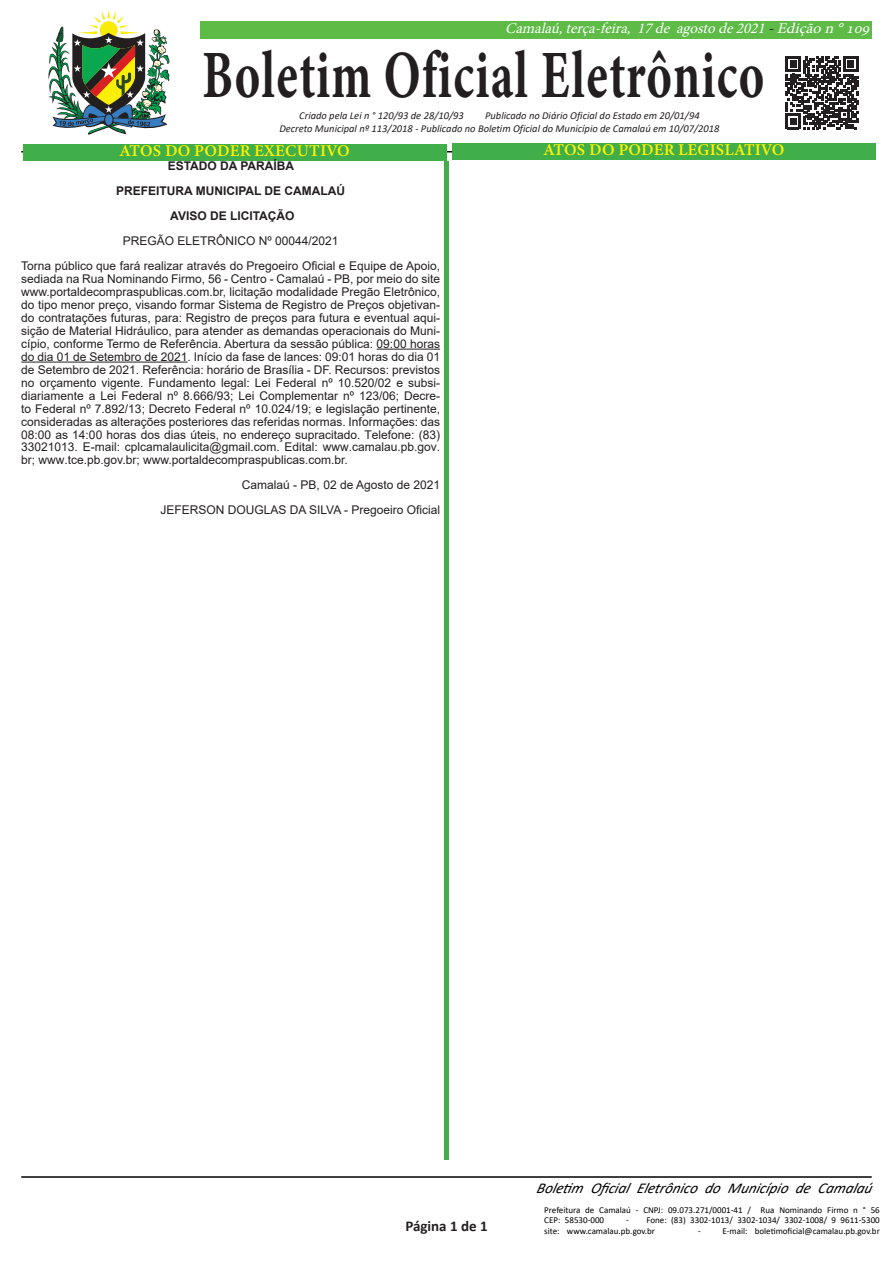
<style>
.page{position:relative;width:893px;height:1263px;background:#fff}
.page>*{position:absolute;margin:0;border:0;box-sizing:border-box;transform-origin:0 0}
.t1{font:67.65px "Minion Variable Concept";letter-spacing:.025em;color:#231f20;scale:.71 1}
.t2{font:16.5px "Minion Variable Concept";letter-spacing:.005em;color:#fff101}
.t3{font:italic 15px "Minion Pro";color:#fff}
.t4{font:italic 15px "Calibri";color:#000}
.t5{font:700 15px "Calibri";color:#231f20}
.Normal__Web{font:12px/12.9px "Arial";color:#231f20;text-align:justify}
.Normal__Web-2{font:700 12px "Arial";color:#231f20}
.t6{font:italic 10.5px "Calibri";color:#231f20}
.t7{font:9px/10.5px "Calibri";color:#000}
.s1{color:#000}
</style>
<div class="page">
<div style="left:21px;top:21px;width:851px;height:17px;background:#5dbb46"></div>
<hr style="left:21px;top:1176px;width:851px;height:2px;background:#000">
<div style="left:444px;top:48px;width:5px;height:1112px;background:#40ae49"></div>
<div style="left:19px;top:9px;width:181px;height:132px;background:#fff"></div>
<div style="left:425px;top:40px;width:38px;height:121px;background:#fff"></div>
<hr style="left:21px;top:151px;width:851px;height:1px;background:#000">
<svg style="left:48px;top:10px;width:122px;height:125px"></svg>
<svg style="left:104px;top:113px;width:10px;height:14px"></svg>
<div style="left:105px;top:114px;width:8px;height:11px;background:#377dc1;border-radius:50%"></div>
<div style="left:23px;top:144px;width:423px;height:17px;background:#40ae49"></div>
<div style="left:453px;top:144px;width:423px;height:16px;background:#40ae49"></div>
<svg style="left:786px;top:56px;width:72px;height:73px"></svg>
<hr style="left:377px;top:349px;width:63px;height:1px;background:#231f20">
<hr style="left:21px;top:362px;width:167px;height:1px;background:#231f20">
<p class="t3" style="left:505px;top:18px;width:371px">Camalaú,terça-feira, 17de agostode2021<span class="s1">-</span>Ediçãon°109</p>
<p class="t1" style="left:202px;top:28px;width:793px">Boletim Oficial Eletrônico</p>
<p class="t6" style="left:299px;top:108px;width:166px">Criado pela Lei n ° 120/93 de 28/10/93</p>
<p class="t6" style="left:485px;top:108px;width:216px">Publicado no Diário Oficial do Estado em 20/01/94</p>
<p class="t6" style="left:279px;top:121px;width:442px">Decreto Municipal nº 113/2018 - Publicado no Boletim Oficial do Município de Camalaú em 10/07/2018</p>
<p class="t2" style="left:120px;top:139px;width:231px">ATOS DO PODER EXECUTIVO</p>
<p class="t2" style="left:544px;top:139px;width:242px">ATOS DO PODER LEGISLATIVO</p>
<p class="Normal__Web-2" style="left:168px;top:158px;width:128px">ESTADO DA PARAÍBA</p>
<p class="Normal__Web-2" style="left:116px;top:183px;width:231px">PREFEITURA MUNICIPAL DE CAMALAÚ</p>
<p class="Normal__Web-2" style="left:170px;top:208px;width:126px">AVISO DE LICITAÇÃO</p>
<p class="Normal__Web" style="left:123px;top:234px;width:217px">PREGÃO ELETRÔNICO Nº 00044/2021</p>
<p class="Normal__Web" style="left:21px;top:259px;width:420px">Torna público que fará realizar através do Pregoeiro Oficial e Equipe de Apoio, sediada na Rua Nominando Firmo, 56 - Centro - Camalaú - PB, por meio do site www.portaldecompraspublicas.com.br, licitação modalidade Pregão Eletrônico, do tipo menor preço, visando formar Sistema de Registro de Preços objetivan&shy;do contratações futuras, para: Registro de preços para futura e eventual aqui&shy;sição de Material Hidráulico, para atender as demandas operacionais do Muni&shy;cípio, conforme Termo de Referência. Abertura da sessão pública: 09:00 horas do dia 01 de Setembro de 2021. Início da fase de lances: 09:01 horas do dia 01 de Setembro de 2021. Referência: horário de Brasília - DF. Recursos: previstos no orçamento vigente. Fundamento legal: Lei Federal nº 10.520/02 e subsi&shy;diariamente a Lei Federal nº 8.666/93; Lei Complementar nº 123/06; Decre&shy;to Federal nº 7.892/13; Decreto Federal nº 10.024/19; e legislação pertinente, consideradas as alterações posteriores das referidas normas. Informações: das 08:00 as 14:00 horas dos dias úteis, no endereço supracitado. Telefone: (83)<br>33021013. E-mail: cplcamalaulicita@gmail.com. Edital: www.camalau.pb.gov. br; www.tce.pb.gov.br; www.portaldecompraspublicas.com.br.</p>
<p class="Normal__Web" style="left:242px;top:479px;width:200px">Camalaú - PB, 02 de Agosto de 2021</p>
<p class="Normal__Web" style="left:160px;top:504px;width:281px">JEFERSON DOUGLAS DA SILVA - Pregoeiro Oficial</p>
<p class="t5" style="left:405px;top:1215px;width:84px">Página 1 de 1</p>
<p class="t4" style="left:536px;top:1178px;width:342px">Boletim Oficial Eletrônico do Município de Camalaú</p>
<p class="t7" style="left:544px;top:1204px;width:337px">Prefeitura de Camalaú - CNPJ: 09.073.271/0001-41 / Rua Nominando Firmo n ° 56<br>CEP: 58530-000</p>
<p class="t7" style="left:544px;top:1214px;width:337px;text-indent:82px">- Fone: (83) 3302-1013/ 3302-1034/ 3302-1008/ 9 9611-5300 site: www.camalau.pb.gov.br</p>
<p class="t7" style="left:698px;top:1225px;width:183px">- E-mail: boletimoficial@camalau.pb.gov.br</p>
</div>
